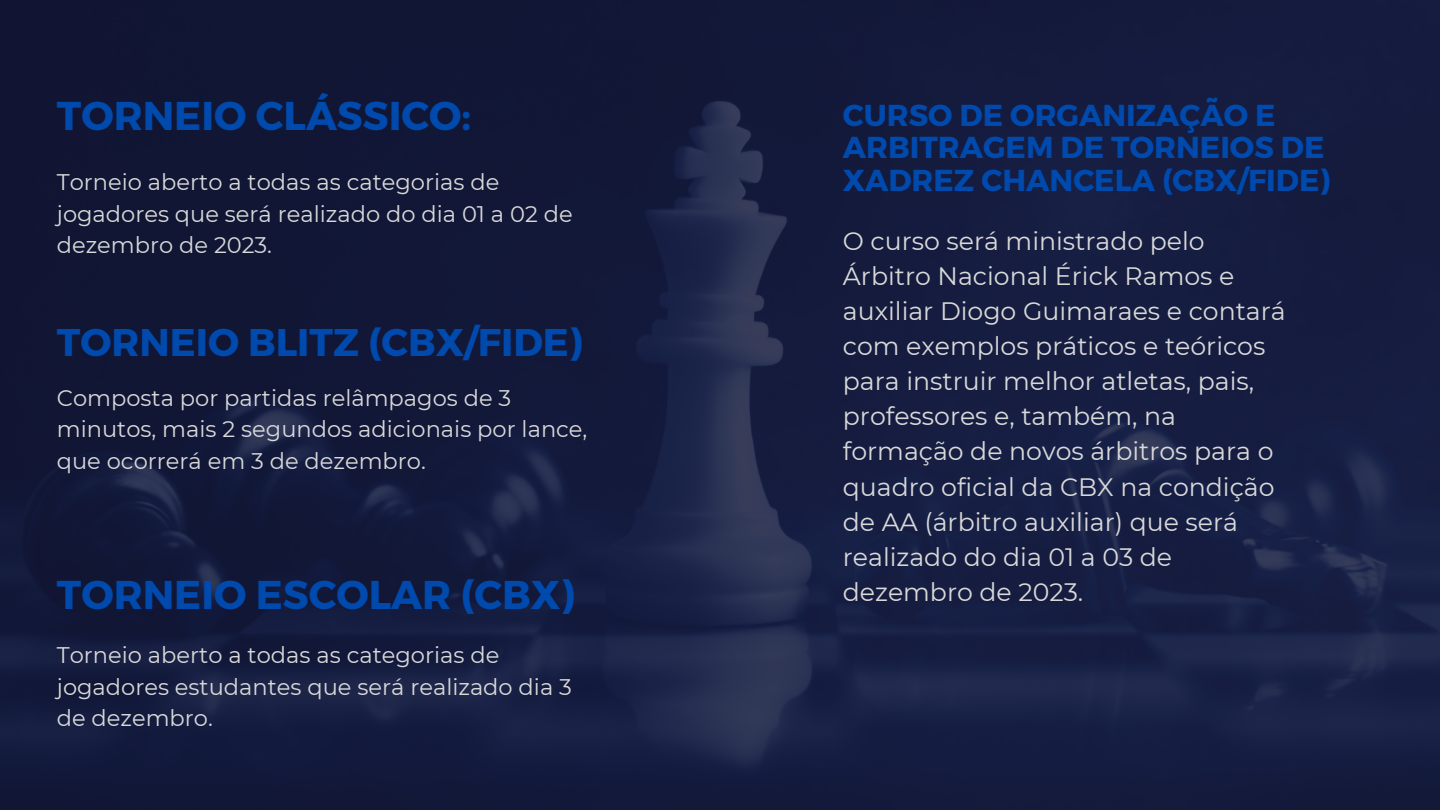
<style>
.page{position:relative;width:1440px;height:810px;background:#fff}
.page>*{position:absolute;margin:0;border:0;box-sizing:border-box;transform-origin:0 0}
.t1{font:700 40.1px "Montserrat";color:#004aad}
.t2{font:700 38.6px "Montserrat";color:#004aad}
.t3{font:700 30.3px/32.9px "Montserrat";color:#004aad}
.t4{font:25.2px/35.1px "Montserrat";color:#d9d9d9}
.t5{font:22.6px/31.4px "Montserrat";color:#d9d9d9}
</style>
<div class="page">
<img style="left:0;top:0;width:1440px;height:810px">
<p class="t1" style="left:57px;top:90px;width:416px">TORNEIO CLÁSSICO:</p>
<p class="t5" style="left:57px;top:166px;width:517px">Torneio aberto a todas as categorias de jogadores que será realizado do dia 01 a 02 de dezembro de 2023.</p>
<p class="t2" style="left:57px;top:317px;width:527px">TORNEIO BLITZ (CBX/FIDE)</p>
<p class="t5" style="left:57px;top:382px;width:532px">Composta por partidas relâmpagos de 3 minutos, mais 2 segundos adicionais por lance, que ocorrerá em 3 de dezembro.</p>
<p class="t1" style="left:57px;top:569px;width:519px">TORNEIO ESCOLAR (CBX)</p>
<p class="t5" style="left:57px;top:640px;width:517px">Torneio aberto a todas as categorias de jogadores estudantes que será realizado dia 3 de dezembro.</p>
<p class="t3" style="left:843px;top:97px;width:489px">CURSO DE ORGANIZAÇÃO E<br>ARBITRAGEM DE TORNEIOS DE<br>XADREZ CHANCELA (CBX/FIDE)</p>
<p class="t4" style="left:843px;top:223px;width:444px">O curso será ministrado pelo<br>Árbitro Nacional Érick Ramos e auxiliar Diogo Guimaraes e contará com exemplos práticos e teóricos para instruir melhor atletas, pais, professores e, também, na formação de novos árbitros para o quadro oficial da CBX na condição de AA (árbitro auxiliar) que será realizado do dia 01 a 03 de dezembro de 2023.</p>
</div>
